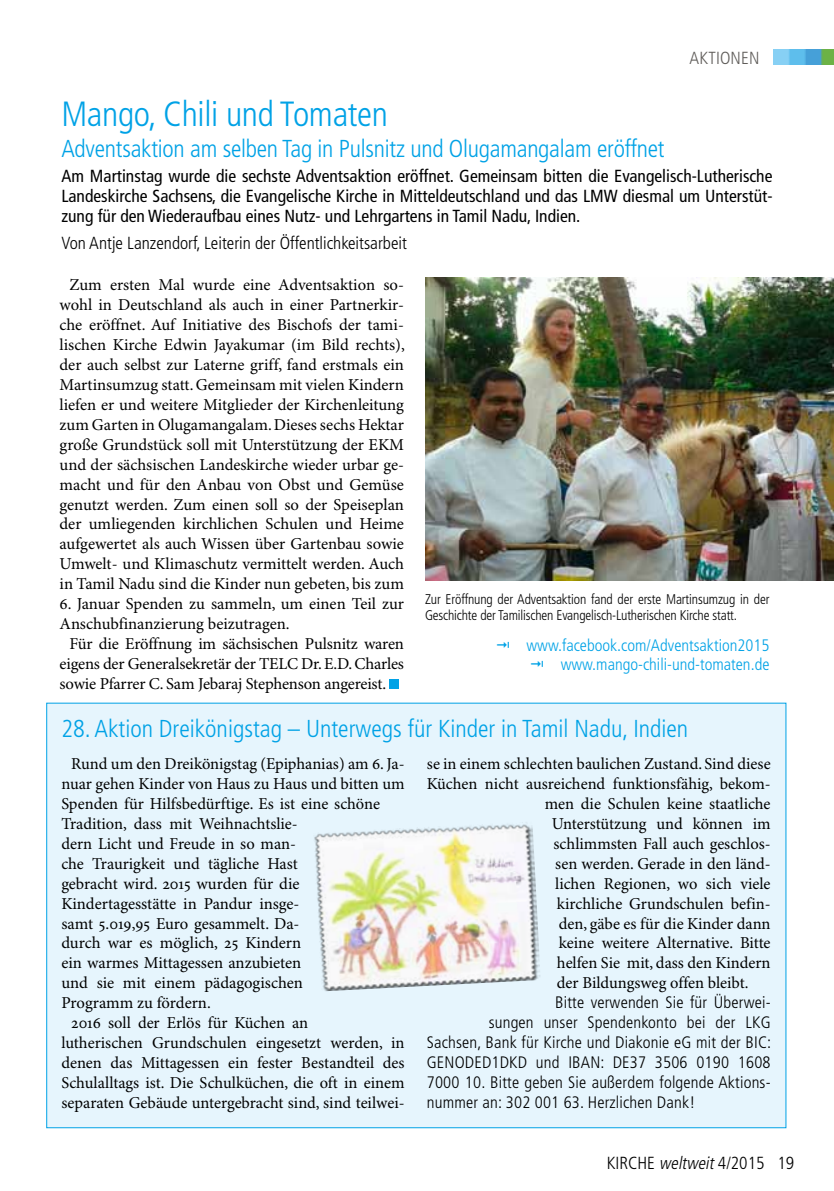
<style>
.page{position:relative;width:834px;height:1191px;background:#fff}
.page>*{position:absolute;margin:0;border:0;box-sizing:border-box;transform-origin:0 0}
.t1{font:300 condensed 35px "Frutiger";letter-spacing:-.01em;color:#00a2e6}
.t2{font:300 condensed 24.5px "Frutiger";letter-spacing:-.005em;color:#00a2e6}
.t3{font:condensed 17.5px/20.1px "Frutiger";color:#000;text-align:justify}
.t4{font:300 condensed 17.5px "Frutiger";color:#000}
.t5{font:300 condensed 17.5px "Frutiger";letter-spacing:.01em;color:#605d5a}
.t6{font:16.62px/19.9px "Minion Pro";color:#000;text-align:center}
.t7{font:300 condensed 16.62px/19.9px "Frutiger";letter-spacing:.01em;color:#000;text-align:justify}
.t8{font:300 condensed 16.62px/19.9px "Frutiger";color:#00a2e6;text-align:right}
.t9{font:300 condensed 14px/16.8px "Frutiger";letter-spacing:-.01em;color:#000}
.s1{font-style:italic}
</style>
<div class="page">
<img style="left:773px;top:50px;width:60px;height:14px">
<div style="left:388px;top:679px;width:10px;height:10px;background:#00a2e6"></div>
<div style="left:46px;top:703px;width:740px;height:425px;background:#e6f5fd;border:1px solid #00a2e6"></div>
<img style="left:314px;top:824px;width:226px;height:167px">
<img style="left:425px;top:278px;width:408px;height:302px">
<h1 class="t1" style="left:61px;top:94px;width:328px">Mango, Chili und Tomaten</h1>
<h2 class="t2" style="left:61px;top:135px;width:604px">Adventsaktion am selben Tag in Pulsnitz und Olugamangalam eröffnet</h2>
<p class="t5" style="left:689px;top:48px;width:71px">Aktionen</p>
<p class="t3" style="left:61px;top:166px;width:712px">Am Martinstag wurde die sechste Adventsaktion eröffnet. Gemeinsam bitten die Evangelisch-Lutherische Landeskirche Sachsens, die Evangelische Kirche in Mitteldeutschland und das LMW diesmal um Unterstüt&shy;zung für den Wiederaufbau eines Nutz- und Lehrgartens in Tamil Nadu, Indien.</p>
<p class="t4" style="left:61px;top:233px;width:347px">Von Antje Lanzendorf, Leiterin der Öffentlichkeitsarbeit</p>
<p class="t6" style="left:60px;top:275px;width:347px">Zum ersten Mal wurde eine Adventsaktion so&shy;wohl in Deutschland als auch in einer Partnerkir&shy;che eröffnet. Auf Initiative des Bischofs der tami&shy;lischen Kirche Edwin Jayakumar (im Bild rechts), der auch selbst zur Laterne griff, fand erstmals ein Martinsumzug statt. Gemeinsam mit vielen Kindern liefen er und weitere Mitglieder der Kirchenleitung zum Garten in Olugamangalam. Dieses sechs Hektar große Grundstück soll mit Unterstützung der EKM und der sächsischen Landeskirche wieder urbar ge&shy;macht und für den Anbau von Obst und Gemüse genutzt werden. Zum einen soll so der Speiseplan der umliegenden kirchlichen Schulen und Heime aufgewertet als auch Wissen über Gartenbau sowie Umwelt- und Klimaschutz vermittelt werden. Auch in Tamil Nadu sind die Kinder nun gebeten, bis zum</p>
<p class="t6" style="left:60px;top:594px;width:346px">6. Januar Spenden zu sammeln, um einen Teil zur</p>
<p class="t6" style="left:60px;top:614px;width:231px">Anschubfinanzierung beizutragen.</p>
<p class="t6" style="left:69px;top:634px;width:336px">Für die Eröffnung im sächsischen Pulsnitz waren</p>
<p class="t6" style="left:60px;top:654px;width:346px">eigens der Generalsekretär der TELC Dr. E.D. Charles</p>
<p class="t6" style="left:60px;top:674px;width:328px">sowie Pfarrer C. Sam Jebaraj Stephenson angereist.</p>
<p class="t9" style="left:425px;top:590px;width:346px">Zur Eröffnung der Adventsaktion fand der erste Martinsumzug in der<br>Geschichte der Tamilischen Evangelisch-Lutherischen Kirche statt.</p>
<p class="t8" style="left:526px;top:635px;width:244px">www.facebook.com/Adventsaktion2015 www.mango-chili-und-tomaten.de</p>
<h2 class="t2" style="left:61px;top:714px;width:628px">28. Aktion Dreikönigstag – U nterwegs für Kinder in Tamil Nadu, I ndien</h2>
<p class="t6" style="left:71px;top:754px;width:335px">Rund um den Dreikönigstag (Epiphanias) am 6. Ja-</p>
<p class="t6" style="left:61px;top:774px;width:345px">nuar gehen Kinder von Haus zu Haus und bitten um</p>
<p class="t6" style="left:61px;top:794px;width:320px">Spenden für Hilfsbedürftige. Es ist eine schöne</p>
<p class="t6" style="left:61px;top:814px;width:238px">Tradition, dass mit Weihnachtslie-</p>
<p class="t6" style="left:61px;top:834px;width:236px">dern Licht und Freude in so man-</p>
<p class="t6" style="left:61px;top:854px;width:238px">che Traurigkeit und tägliche Hast</p>
<p class="t6" style="left:61px;top:874px;width:240px">gebracht wird. 2015 wurden für die</p>
<p class="t6" style="left:61px;top:894px;width:240px">Kindertagesstätte in Pandur insge-</p>
<p class="t6" style="left:61px;top:914px;width:240px">samt 5.019,95 Euro gesammelt. Da-</p>
<p class="t6" style="left:61px;top:934px;width:241px">durch war es möglich, 25 Kindern</p>
<p class="t6" style="left:61px;top:953px;width:241px">ein warmes Mittagessen anzubieten</p>
<p class="t6" style="left:61px;top:973px;width:243px">und sie mit einem pädagogischen</p>
<p class="t6" style="left:61px;top:993px;width:151px">Programm zu fördern.</p>
<p class="t6" style="left:71px;top:1013px;width:238px">2016 soll der Erlös für Küchen an</p>
<p class="t6" style="left:61px;top:1033px;width:345px">lutherischen Grundschulen eingesetzt werden, in</p>
<p class="t6" style="left:61px;top:1053px;width:345px">denen das Mittagessen ein fester Bestandteil des</p>
<p class="t6" style="left:61px;top:1073px;width:344px">Schulalltags ist. Die Schulküchen, die oft in einem</p>
<p class="t6" style="left:61px;top:1093px;width:345px">separaten Gebäude untergebracht sind, sind teilwei-</p>
<p class="t6" style="left:427px;top:754px;width:345px">se in einem schlechten baulichen Zustand. Sind diese</p>
<p class="t6" style="left:427px;top:774px;width:345px">Küchen nicht ausreichend funktionsfähig, bekom-</p>
<p class="t6" style="left:544px;top:794px;width:227px">men die Schulen keine staatliche</p>
<p class="t6" style="left:551px;top:814px;width:220px">Unterstützung und können im</p>
<p class="t6" style="left:553px;top:834px;width:218px">schlimmsten Fall auch geschlos-</p>
<p class="t6" style="left:555px;top:854px;width:217px">sen werden. Gerade in den länd-</p>
<p class="t6" style="left:555px;top:874px;width:217px">lichen Regionen, wo sich viele</p>
<p class="t6" style="left:557px;top:894px;width:215px">kirchliche Grundschulen befin-</p>
<p class="t6" style="left:558px;top:914px;width:213px">den, gäbe es für die Kinder dann</p>
<p class="t6" style="left:558px;top:934px;width:213px">keine weitere Alternative. Bitte</p>
<p class="t6" style="left:557px;top:953px;width:215px">helfen Sie mit, dass den Kindern</p>
<p class="t6" style="left:557px;top:973px;width:193px">der Bildungsweg offen bleibt.</p>
<p class="t7" style="left:555px;top:992px;width:217px">Bitte verwenden Sie für Überwei-</p>
<p class="t7" style="left:488px;top:1012px;width:266px">sungen unser Spendenkonto bei der LKG</p>
<p class="t7" style="left:427px;top:1032px;width:346px">Sachsen, Bank für Kirche und Diakonie eG mit der BI C:</p>
<p class="t7" style="left:427px;top:1052px;width:10px">GENODED</p>
<p class="t7" style="left:491px;top:1052px;width:18px">1DKD</p>
<p class="t7" style="left:536px;top:1052px;width:41px">und IBAN</p>
<p class="t7" style="left:427px;top:1052px;width:345px;text-indent:174px">: DE37 3506 0190 1608<br>7000 10. Bitte geben Sie außerdem folgende Aktions&shy;nummer an: 302 001 63. Herzlichen Dank!</p>
<p class="t4" style="left:606px;top:1153px;width:189px">KIRCHE <span class="s1">weltweit</span>4/2015 19</p>
</div>
